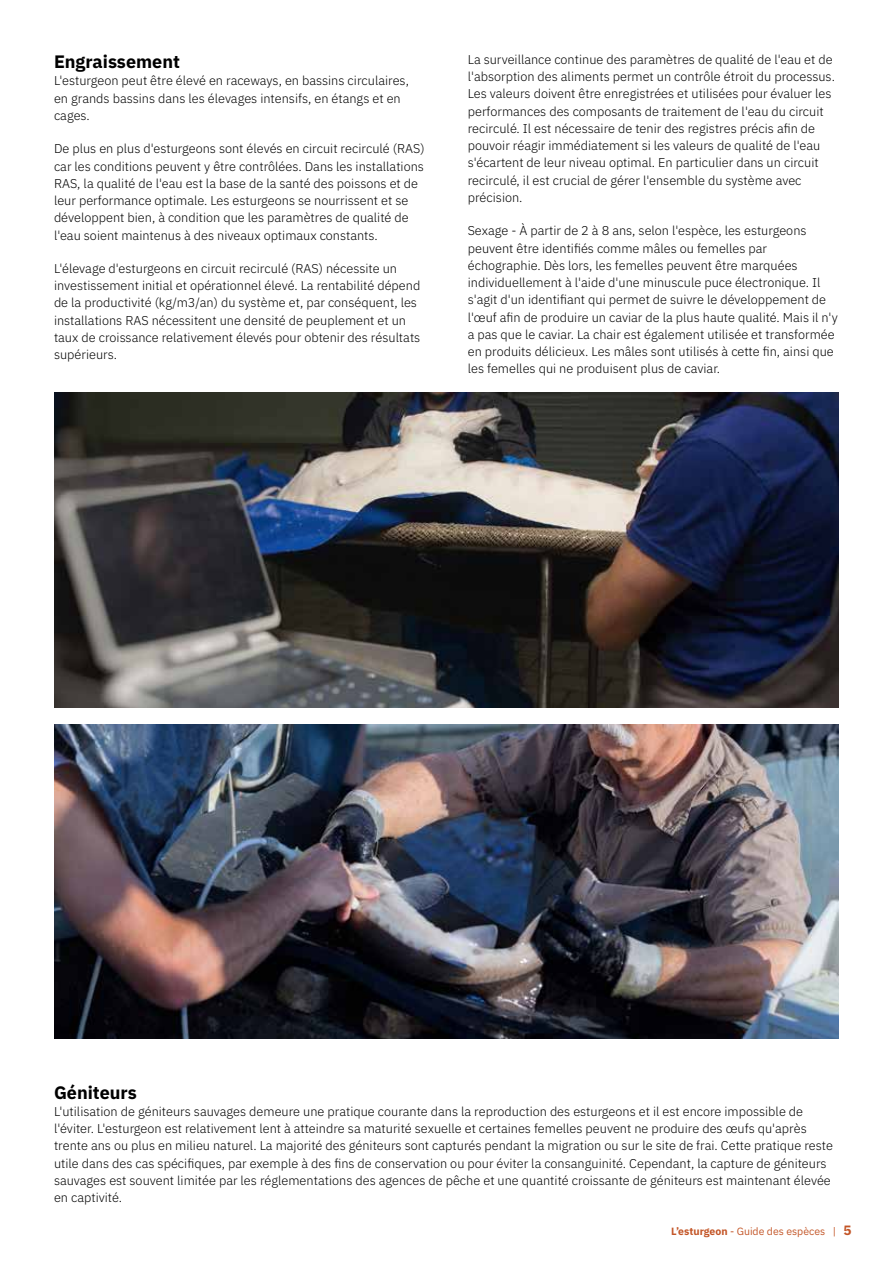
<style>
.page{position:relative;width:893px;height:1263px;background:#fff}
.page>*{position:absolute;margin:0;border:0;box-sizing:border-box;transform-origin:0 0}
.t1{font:700 18px "IBM Plex Sans";color:#000}
.t2{font:300 12.75px/17.2px "IBM Plex Sans";color:#000}
.t3{font:10.5px "IBM Plex Sans";color:#c35527}
.s1{font-weight:700}
.s2{font-weight:700;font-size:13.5px}
</style>
<div class="page">
<img style="left:54px;top:724px;width:785px;height:315px">
<img style="left:54px;top:393px;width:785px;height:314px">
<h1 class="t1" style="left:54px;top:47px;width:127px">Engraissement</h1>
<p class="t2" style="left:54px;top:71px;width:356px">L'esturgeon peut être élevé en raceways, en bassins circulaires, en grands bassins dans les élevages intensifs, en étangs et en cages.</p>
<p class="t2" style="left:54px;top:139px;width:372px">De plus en plus d'esturgeons sont élevés en circuit recirculé (RAS) car les conditions peuvent y être contrôlées. Dans les installations RAS, la qualité de l'eau est la base de la santé des poissons et de leur performance optimale. Les esturgeons se nourrissent et se développent bien, à condition que les paramètres de qualité de l'eau soient maintenus à des niveaux optimaux constants.</p>
<p class="t2" style="left:54px;top:259px;width:368px">L'élevage d'esturgeons en circuit recirculé (RAS) nécessite un investissement initial et opérationnel élevé. La rentabilité dépend de la productivité (kg/m3/an) du système et, par conséquent, les installations RAS nécessitent une densité de peuplement et un taux de croissance relativement élevés pour obtenir des résultats supérieurs.</p>
<p class="t2" style="left:468px;top:50px;width:369px">La surveillance continue des paramètres de qualité de l'eau et de l'absorption des aliments permet un contrôle étroit du processus.<br>Les valeurs doivent être enregistrées et utilisées pour évaluer les performances des composants de traitement de l'eau du circuit recirculé. Il est nécessaire de tenir des registres précis afin de pouvoir réagir immédiatement si les valeurs de qualité de l'eau s'écartent de leur niveau optimal. En particulier dans un circuit recirculé, il est crucial de gérer l'ensemble du système avec précision.</p>
<p class="t2" style="left:468px;top:221px;width:372px">Sexage - À partir de 2 à 8 ans, selon l'espèce, les esturgeons peuvent être identifiés comme mâles ou femelles par échographie. Dès lors, les femelles peuvent être marquées individuellement à l'aide d'une minuscule puce électronique. Il s'agit d'un identifiant qui permet de suivre le développement de l'œuf afin de produire un caviar de la plus haute qualité. Mais il n'y a pas que le caviar. La chair est également utilisée et transformée en produits délicieux. Les mâles sont utilisés à cette fin, ainsi que les femelles qui ne produisent plus de caviar.</p>
<h1 class="t1" style="left:54px;top:1078px;width:84px">Géniteurs</h1>
<p class="t2" style="left:54px;top:1101px;width:780px">L'utilisation de géniteurs sauvages demeure une pratique courante dans la reproduction des esturgeons et il est encore impossible de l'éviter. L'esturgeon est relativement lent à atteindre sa maturité sexuelle et certaines femelles peuvent ne produire des œufs qu'après trente ans ou plus en milieu naturel. La majorité des géniteurs sont capturés pendant la migration ou sur le site de frai. Cette pratique reste utile dans des cas spécifiques, par exemple à des fins de conservation ou pour éviter la consanguinité. Cependant, la capture de géniteurs sauvages est souvent limitée par les réglementations des agences de pêche et une quantité croissante de géniteurs est maintenant élevée en captivité.</p>
<p class="t3" style="left:671px;top:1223px;width:182px"><span class="s1">L’esturgeon</span> - Guide des espèces | <span class="s2">5</span></p>
</div>
